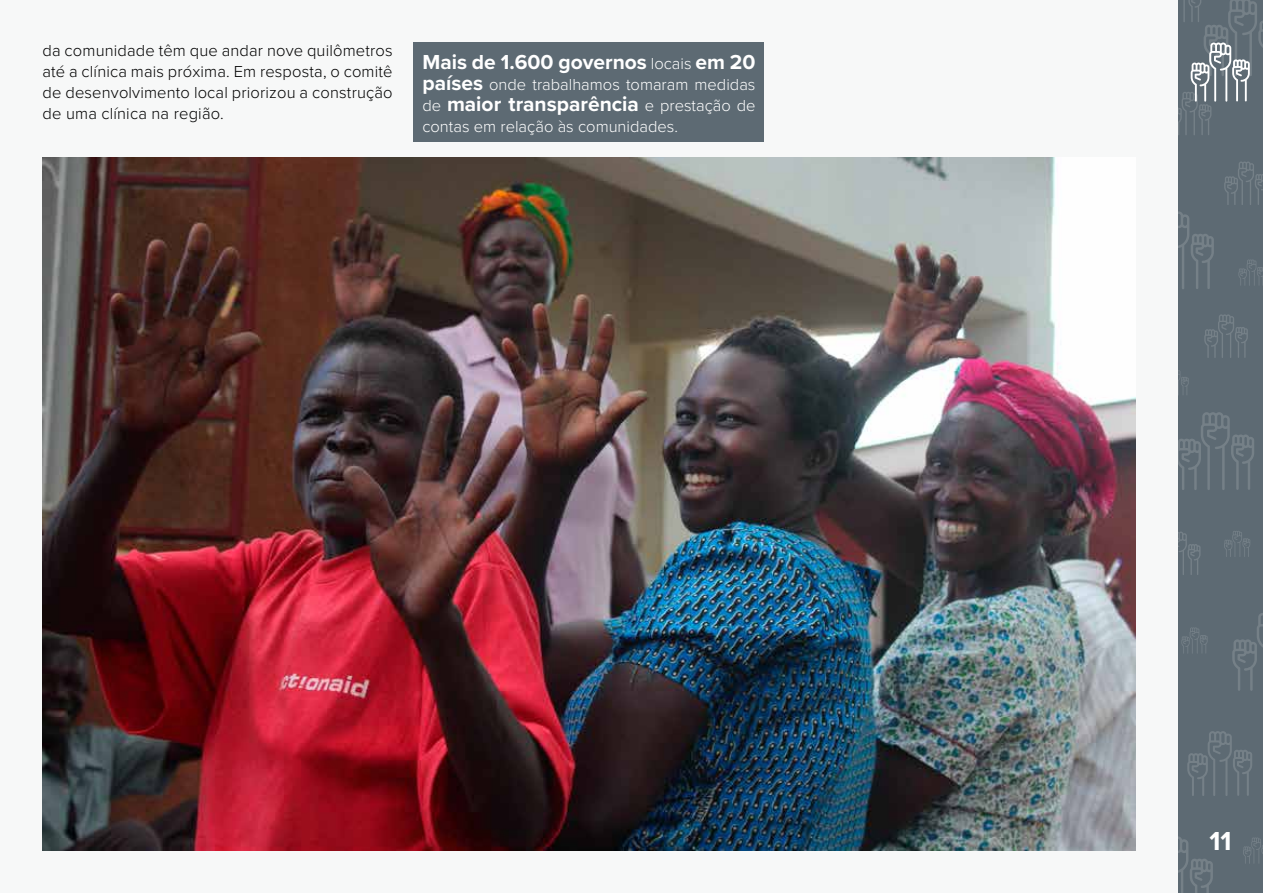
<style>
.page{position:relative;width:1263px;height:893px;background:#f7f8f8}
.page>*{position:absolute;margin:0;border:0;box-sizing:border-box;transform-origin:0 0}
.t1{font:700 27px "Proxima Nova";color:#fff}
.t2{font:700 21px "Proxima Nova";color:#fff}
.t3{font:300 16.5px/21px "Proxima Nova";letter-spacing:.01em;color:#000;text-align:justify}
.t4{font:300 16.5px "Proxima Nova";color:#fff}
.s1{font-weight:300;font-size:16.5px}
.s2{font-weight:700;font-size:21px}
</style>
<div class="page">
<div style="left:1178px;top:0;width:85px;height:893px;background:#5d6a73"></div>
<svg style="left:1178px;top:412px;width:76px;height:78px"></svg>
<svg style="left:1232px;top:613px;width:31px;height:78px"></svg>
<svg style="left:1178px;top:836px;width:35px;height:57px"></svg>
<svg style="left:1178px;top:211px;width:36px;height:78px"></svg>
<svg style="left:1224px;top:162px;width:39px;height:43px"></svg>
<svg style="left:1204px;top:314px;width:44px;height:44px"></svg>
<svg style="left:1178px;top:532px;width:22px;height:43px"></svg>
<svg style="left:1187px;top:731px;width:65px;height:65px"></svg>
<svg style="left:1243px;top:838px;width:20px;height:26px"></svg>
<svg style="left:1181px;top:627px;width:26px;height:26px"></svg>
<svg style="left:1224px;top:531px;width:26px;height:26px"></svg>
<svg style="left:1178px;top:370px;width:11px;height:25px"></svg>
<svg style="left:1238px;top:260px;width:25px;height:26px"></svg>
<svg style="left:1178px;top:0;width:85px;height:135px"></svg>
<div style="left:414px;top:43px;width:350px;height:99px;background:#5d6a73"></div>
<img style="left:43px;top:157px;width:1092px;height:693px">
<p class="t3" style="left:43px;top:39px;width:352px">da comunidade têm que andar nove quilômetros até a clínica mais próxima. Em resposta, o comitê de desenvolvimento local priorizou a construção de uma clínica na região.</p>
<p class="t2" style="left:422px;top:46px;width:335px">Mais de 1.600 governos <span class="s1">locais</span> em 20</p>
<p class="t4" style="left:422px;top:72px;width:335px"><span class="s2">países</span> onde trabalhamos tomaram medidas</p>
<p class="t2" style="left:422px;top:88px;width:335px"><span class="s1">de</span> maior transparência <span class="s1">e prestação de</span></p>
<p class="t4" style="left:422px;top:114px;width:257px">contas em relação às comunidades.</p>
<h1 class="t1" style="left:1209px;top:821px;width:24px">11</h1>
</div>
